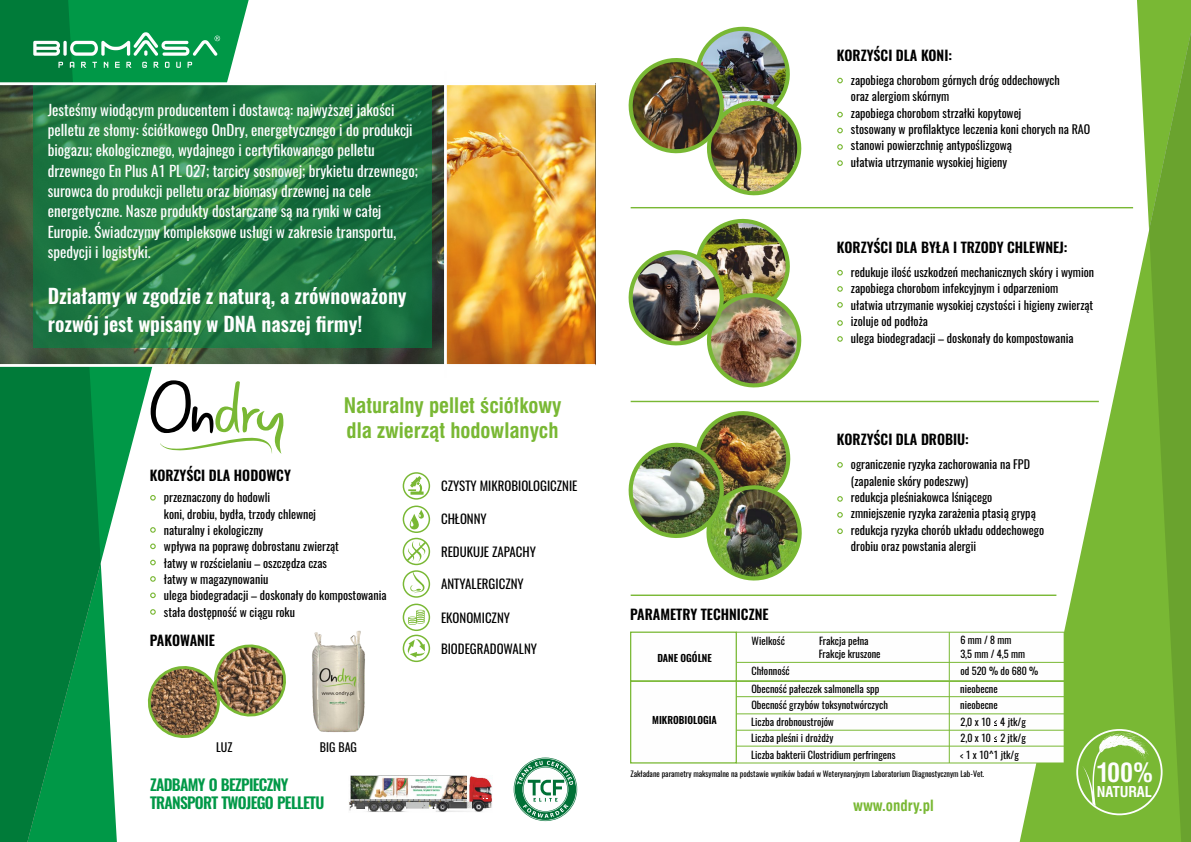
<style>
.page{position:relative;width:1191px;height:842px;background:#fff}
.page>*{position:absolute;margin:0;border:0;box-sizing:border-box;transform-origin:0 0}
.t1{font:26px "Swis 721 Cn EU Bold";color:#fefefe}
.t2{font:20.9px/25.1px "Swis 721 Cn EU Bold";color:#79b834}
.t3{font:600 20px/27.2px "Oswald";color:#fefefe}
.t4{font:600 15.5px/18.1px "Oswald";letter-spacing:-.045em;color:#009847}
.t5{font:15.1px "Swis 721 Cn EU Bold";color:#79b834}
.t6{font:15px/20.4px "Oswald";color:#fefefe}
.t7{font:14.6px "Swis 721 Cn EU Bold";color:#fefefe}
.t8{font:600 14px "Oswald";color:#000}
.t9{font:12.9px "Oswald";color:#000}
.t10{font:12px/16.3px "Oswald";color:#000}
.t11{font:10.3px/16.5px "Oswald";color:#000}
.t12{font:600 9.9px "Oswald";color:#000}
.t13{font:8px "Oswald";color:#000}
.s1{font-size:9.3px}
</style>
<div class="page">
<svg style="left:101px;top:0;width:148px;height:599px"></svg>
<svg style="left:0;top:0;width:101px;height:563px;background:#007e3a"></svg>
<svg style="left:0;top:563px;width:117px;height:279px;background:#128f4c"></svg>
<svg style="left:1008px;top:207px;width:128px;height:635px"></svg>
<svg style="left:1136px;top:230px;width:55px;height:612px;background:#73ae34"></svg>
<svg style="left:1137px;top:0;width:54px;height:230px;background:#85ba4c"></svg>
<img style="left:0;top:85px;width:444px;height:279px">
<svg style="left:513px;top:757px;width:64px;height:64px"></svg>
<svg style="left:58px;top:62px;width:134px;height:6px"></svg>
<svg style="left:33px;top:32px;width:187px;height:24px"></svg>
<div style="left:34px;top:83px;width:398px;height:265px;background:#008543;opacity:.6"></div>
<img style="left:447px;top:85px;width:148px;height:279px">
<svg style="left:150px;top:495px;width:6px;height:6px"></svg>
<svg style="left:150px;top:527px;width:6px;height:6px"></svg>
<svg style="left:150px;top:543px;width:6px;height:6px"></svg>
<svg style="left:150px;top:560px;width:6px;height:5px"></svg>
<svg style="left:150px;top:576px;width:6px;height:6px"></svg>
<svg style="left:150px;top:592px;width:6px;height:6px"></svg>
<svg style="left:150px;top:609px;width:6px;height:6px"></svg>
<svg style="left:837px;top:78px;width:6px;height:5px"></svg>
<svg style="left:837px;top:128px;width:6px;height:5px"></svg>
<svg style="left:837px;top:144px;width:6px;height:6px"></svg>
<svg style="left:837px;top:160px;width:6px;height:6px"></svg>
<svg style="left:837px;top:112px;width:6px;height:5px"></svg>
<svg style="left:403px;top:472px;width:28px;height:126px"></svg>
<svg style="left:403px;top:604px;width:27px;height:58px"></svg>
<svg style="left:151px;top:380px;width:132px;height:76px"></svg>
<div style="left:630px;top:632px;width:434px;height:131px;background:#fefefe"></div>
<hr style="left:1063px;top:632px;width:1px;height:131px;background:#79b834">
<hr style="left:736px;top:662px;width:328px;height:1px;background:#79b834">
<hr style="left:736px;top:696px;width:328px;height:1px;background:#79b834">
<hr style="left:736px;top:713px;width:328px;height:1px;background:#79b834">
<hr style="left:736px;top:730px;width:328px;height:1px;background:#79b834">
<hr style="left:736px;top:746px;width:328px;height:1px;background:#79b834">
<hr style="left:949px;top:632px;width:1px;height:49px;background:#79b834">
<hr style="left:949px;top:681px;width:1px;height:82px;background:#79b834">
<hr style="left:736px;top:632px;width:328px;height:1px;background:#79b834">
<hr style="left:736px;top:763px;width:328px;height:1px;background:#79b834">
<div style="left:630px;top:631px;width:107px;height:51px;border:1px solid #79b834"></div>
<div style="left:630px;top:680px;width:107px;height:83px;border:1px solid #79b834"></div>
<hr style="left:736px;top:680px;width:328px;height:2px;background:#79b834">
<svg style="left:147px;top:644px;width:139px;height:94px"></svg>
<img style="left:312px;top:630px;width:53px;height:102px">
<hr style="left:0;top:364px;width:595px;height:3px;background:#fefefe">
<hr style="left:0;top:82px;width:595px;height:3px;background:#fefefe">
<div style="left:1076px;top:729px;width:86px;height:86px;border:4px solid #fefefe;border-radius:50%"></div>
<div style="left:1078px;top:731px;width:82px;height:82px;background:#79b834;border-radius:50%"></div>
<svg style="left:1082px;top:728px;width:67px;height:78px"></svg>
<img style="left:349px;top:775px;width:143px;height:37px">
<svg style="left:473px;top:795px;width:15px;height:4px"></svg>
<div style="left:351px;top:776px;width:115px;height:23px;border:1px solid #5b5b5b"></div>
<img style="left:351px;top:776px;width:115px;height:22px">
<img style="left:628px;top:26px;width:186px;height:555px">
<hr style="left:630px;top:207px;width:503px;height:1px;background:#79b834">
<svg style="left:837px;top:270px;width:6px;height:5px"></svg>
<svg style="left:837px;top:302px;width:6px;height:6px"></svg>
<svg style="left:837px;top:286px;width:6px;height:6px"></svg>
<svg style="left:837px;top:462px;width:6px;height:6px"></svg>
<svg style="left:837px;top:512px;width:6px;height:6px"></svg>
<svg style="left:837px;top:528px;width:6px;height:6px"></svg>
<svg style="left:837px;top:496px;width:6px;height:6px"></svg>
<hr style="left:630px;top:401px;width:468px;height:1px;background:#79b834">
<hr style="left:630px;top:594px;width:426px;height:2px;background:#79b834">
<svg style="left:837px;top:336px;width:6px;height:6px"></svg>
<svg style="left:837px;top:320px;width:6px;height:6px"></svg>
<p class="t6" style="left:48px;top:99px;width:372px">Jesteśmy wiodącym producentem i dostawcą: najwyższej jakości pelletu ze słomy: ściółkowego OnDry, energetycznego i do produkcji biogazu; ekologicznego, wydajnego i certyfikowanego pelletu drzewnego En Plus A1 PL 027; tarcicy sosnowej; brykietu drzewnego; surowca do produkcji pelletu oraz biomasy drzewnej na cele energetyczne. Nasze produkty dostarczane są na rynki w całej Europie. Świadczymy kompleksowe usługi w zakresie transportu, spedycji i logistyki.</p>
<h3 class="t3" style="left:48px;top:283px;width:360px">Działamy w zgodzie z naturą, a zrównoważony rozwój jest wpisany w DNA naszej firmy!</h3>
<h2 class="t2" style="left:344px;top:394px;width:219px">Naturalny pellet ściółkowy dla zwierząt hodowlanych</h2>
<p class="t8" style="left:150px;top:465px;width:143px">KORZYŚCI DLA HODOWCY</p>
<p class="t10" style="left:164px;top:489px;width:224px">przeznaczony do hodowli<br>koni, drobiu, bydła, trzody chlewnej<br>naturalny i ekologiczny<br>wpływa na poprawę dobrostanu zwierząt<br>łatwy w rozścielaniu – oszczędza czas<br>łatwy w magazynowaniu<br>ulega biodegradacji – doskonały do kompostowania stała dostępność w ciągu roku</p>
<p class="t8" style="left:150px;top:630px;width:67px">PAKOWANIE</p>
<p class="t10" style="left:216px;top:739px;width:18px">LUZ</p>
<p class="t10" style="left:320px;top:739px;width:39px">BIG BAG</p>
<p class="t4" style="left:150px;top:775px;width:176px">ZADBAMY O BEZPIECZNY<br>TRANSPORT TWOJEGO PELLETU</p>
<p class="t9" style="left:441px;top:477px;width:138px">CZYSTY MIKROBIOLOGICZNIE</p>
<p class="t9" style="left:441px;top:510px;width:47px">CHŁONNY</p>
<p class="t9" style="left:441px;top:542px;width:96px">REDUKUJE ZAPACHY</p>
<p class="t9" style="left:441px;top:575px;width:84px">ANTYALERGICZNY</p>
<p class="t9" style="left:441px;top:608px;width:70px">EKONOMICZNY</p>
<p class="t9" style="left:441px;top:639px;width:98px">BIODEGRADOWALNY</p>
<p class="t8" style="left:837px;top:46px;width:117px">KORZYŚCI DLA KONI:</p>
<p class="t10" style="left:851px;top:72px;width:241px">zapobiega chorobom górnych dróg oddechowych<br>oraz alergiom skórnym<br>zapobiega chorobom strzałki kopytowej<br>stosowany w profilaktyce leczenia koni chorych na RAO stanowi powierzchnię antypoślizgową<br>ułatwia utrzymanie wysokiej higieny</p>
<p class="t8" style="left:837px;top:238px;width:232px">KORZYŚCI DLA BYŁA I TRZODY CHLEWNEJ:</p>
<p class="t10" style="left:851px;top:264px;width:245px">redukuje ilość uszkodzeń mechanicznych skóry i wymion zapobiega chorobom infekcyjnym i odparzeniom<br>ułatwia utrzymanie wysokiej czystości i higieny zwierząt izoluje od podłoża<br>ulega biodegradacji – doskonały do kompostowania</p>
<p class="t8" style="left:837px;top:430px;width:133px">KORZYŚCI DLA DROBIU:</p>
<p class="t8" style="left:630px;top:605px;width:140px">PARAMETRY TECHNICZNE</p>
<p class="t10" style="left:851px;top:456px;width:195px">ograniczenie ryzyka zachorowania na FPD (zapalenie skóry podeszwy)<br>redukcja pleśniakowca lśniącego zmniejszenie ryzyka zarażenia ptasią grypą redukcja ryzyka chorób układu oddechowego drobiu oraz powstania alergii</p>
<p class="t12" style="left:657px;top:651px;width:56px">DANE OGÓLNE</p>
<p class="t12" style="left:652px;top:713px;width:66px">MIKROBIOLOGIA</p>
<p class="t11" style="left:751px;top:632px;width:35px">Wielkość</p>
<p class="t11" style="left:818px;top:634px;width:63px;line-height:13.2px">Frakcja pełna<br>Frakcje kruszone</p>
<p class="t11" style="left:960px;top:633px;width:66px;line-height:13.3px">6 mm / 8 mm<br>3,5 mm / 4,5 mm</p>
<p class="t11" style="left:751px;top:663px;width:40px">Chłonność</p>
<p class="t11" style="left:960px;top:663px;width:79px">od 520 % do 680 %</p>
<p class="t11" style="left:751px;top:680px;width:146px">Obecność pałeczek salmonella spp<br>Obecność grzybów toksynotwórczych<br>Liczba drobnoustrojów<br>Liczba pleśni i drożdży<br>Liczba bakterii Clostridium perfringens</p>
<p class="t11" style="left:960px;top:680px;width:67px">nieobecne nieobecne<br>2,0 x 10 4 jtk/g<br>2,0 x 10 2 jtk/g <span class="s1">&lt;</span> 1 x 10^1 jtk/g</p>
<p class="t13" style="left:630px;top:768px;width:355px">Zakładane parametry maksymalne na podstawie wyników badań w Weterynaryjnym Laboratorium Diagnostycznym Lab-Vet.</p>
<p class="t5" style="left:853px;top:799px;width:82px">www.ondry.pl</p>
<h1 class="t1" style="left:1096px;top:762px;width:58px">100%</h1>
<p class="t7" style="left:1097px;top:786px;width:57px">NATURAL</p>
</div>
